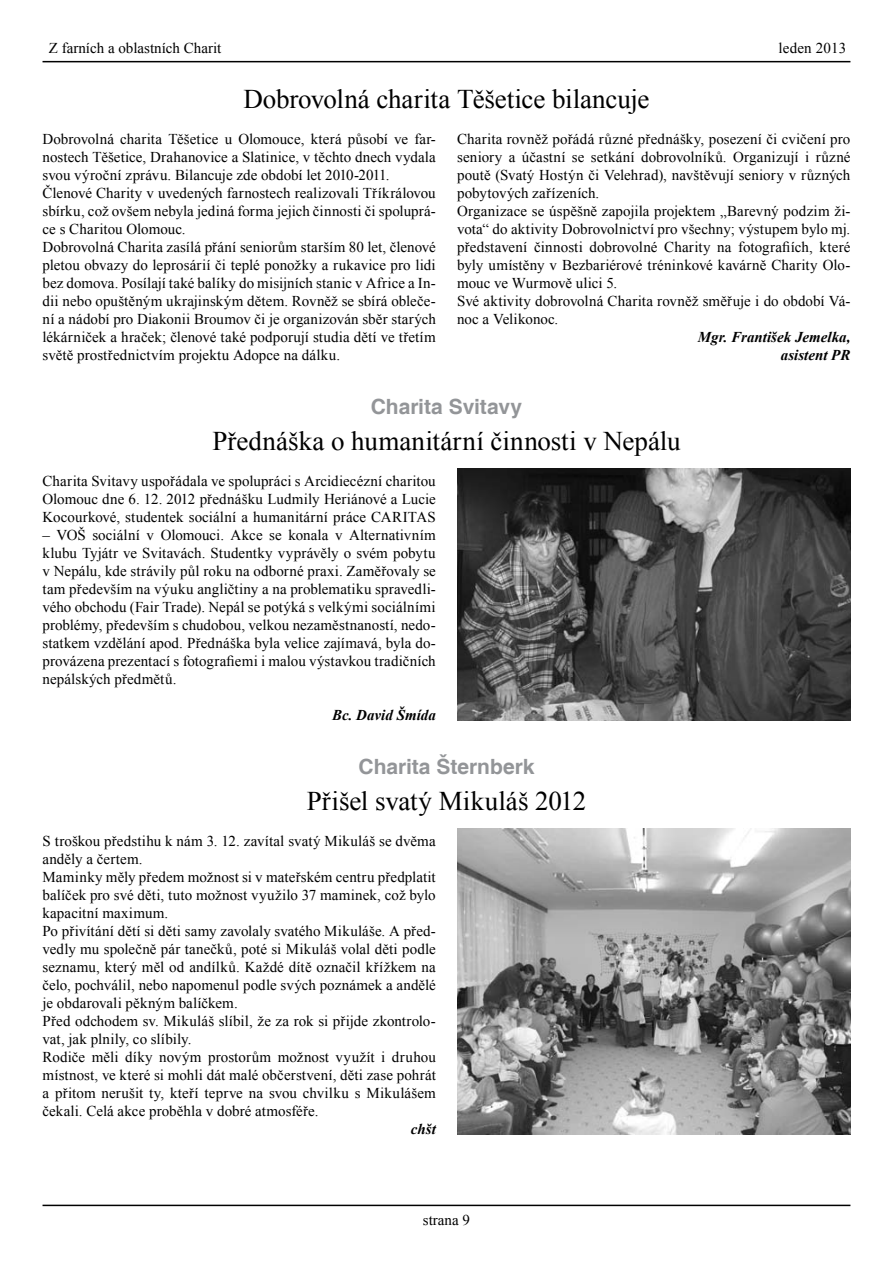
<style>
.page{position:relative;width:893px;height:1263px;background:#fff}
.page>*{position:absolute;margin:0;border:0;box-sizing:border-box;transform-origin:0 0}
.t1{font:27px "Times New Roman";letter-spacing:-.005em;color:#000}
.t2{font:700 21px "Helvetica";color:#939598}
.t3{font:15px/18px "Times New Roman";letter-spacing:.005em;color:#000}
.t4{font:italic 700 15px/18px "Times New Roman";color:#000;text-align:right}
</style>
<div class="page">
<hr style="left:43px;top:1205px;width:807px;height:1px;background:#000">
<hr style="left:43px;top:61px;width:807px;height:1px;background:#000">
<img style="left:457px;top:828px;width:393px;height:306px">
<img style="left:457px;top:468px;width:393px;height:252px">
<p class="t3" style="left:49px;top:39px;width:174px">Z farních a oblastních Charit</p>
<p class="t3" style="left:779px;top:39px;width:69px">leden 2013</p>
<h1 class="t1" style="left:243px;top:81px;width:407px">Dobrovolná charita Těšetice bilancuje</h1>
<p class="t3" style="left:43px;top:130px;width:395px">Dobrovolná charita Těšetice u Olomouce, která působí ve far&shy;nostech Těšetice, Drahanovice a Slatinice, v těchto dnech vydala svou výroční zprávu. Bilancuje zde období let 2010-2011.<br>Členové Charity v uvedených farnostech realizovali Tříkrálovou sbírku, což ovšem nebyla jediná forma jejich činnosti či spoluprá&shy;ce s Charitou Olomouc.<br>Dobrovolná Charita zasílá přání seniorům starším 80 let, členové pletou obvazy do leprosárií či teplé ponožky a rukavice pro lidi bez domova. Posílají také balíky do misijních stanic v Africe a In&shy;dii nebo opuštěným ukrajinským dětem. Rovněž se sbírá obleče&shy;ní a nádobí pro Diakonii Broumov či je organizován sběr starých lékárniček a hraček; členové také podporují studia dětí ve třetím světě prostřednictvím projektu Adopce na dálku.</p>
<p class="t3" style="left:457px;top:130px;width:395px">Charita rovněž pořádá různé přednášky, posezení či cvičení pro seniory a účastní se setkání dobrovolníků. Organizují i různé poutě (Svatý Hostýn či Velehrad), navštěvují seniory v různých pobytových zařízeních.<br>Organizace se úspěšně zapojila projektem „Barevný podzim ži&shy;vota“ do aktivity Dobrovolnictví pro všechny; výstupem bylo mj. představení činnosti dobrovolné Charity na fotografiích, které byly umístěny v Bezbariérové tréninkové kavárně Charity Olo&shy;mouc ve Wurmově ulici 5.<br>Své aktivity dobrovolná Charita rovněž směřuje i do období Vá&shy;noc a Velikonoc.</p>
<p class="t4" style="left:698px;top:328px;width:154px">Mgr. František Jemelka, asistent PR</p>
<h2 class="t2" style="left:371px;top:394px;width:153px">Charita Svitavy</h2>
<h1 class="t1" style="left:212px;top:423px;width:470px">Přednáška o humanitární činnosti v Nepálu</h1>
<p class="t3" style="left:43px;top:472px;width:395px;text-align:justify">Charita Svitavy uspořádala ve spolupráci s Arcidiecézní charitou Olomouc dne 6. 12. 2012 přednášku Ludmily Heriánové a Lucie Kocourkové, studentek sociální a humanitární práce CARITAS</p>
<p class="t3" style="left:43px;top:526px;width:395px;text-align:justify">– VOŠ sociální v Olomouci. Akce se konala v Alternativním klubu Tyjátr ve Svitavách. Studentky vyprávěly o svém pobytu v Nepálu, kde strávily půl roku na odborné praxi. Zaměřovaly se tam především na výuku angličtiny a na problematiku spravedli&shy;vého obchodu (Fair Trade). Nepál se potýká s velkými sociálními problémy, především s chudobou, velkou nezaměstnaností, nedo&shy;statkem vzdělání apod. Přednáška byla velice zajímavá, byla do&shy;provázena prezentací s fotografiemi i malou výstavkou tradičních nepálských předmětů.</p>
<p class="t4" style="left:332px;top:706px;width:105px">Bc. David Šmída</p>
<h2 class="t2" style="left:359px;top:754px;width:177px">Charita Šternberk</h2>
<h1 class="t1" style="left:307px;top:783px;width:281px">Přišel svatý Mikuláš 2012</h1>
<p class="t3" style="left:43px;top:832px;width:395px">S troškou předstihu k nám 3. 12. zavítal svatý Mikuláš se dvěma anděly a čertem.<br>Maminky měly předem možnost si v mateřském centru předplatit balíček pro své děti, tuto možnost využilo 37 maminek, což bylo kapacitní maximum.<br>Po přivítání dětí si děti samy zavolaly svatého Mikuláše. A před&shy;vedly mu společně pár tanečků, poté si Mikuláš volal děti podle seznamu, který měl od andílků. Každé dítě označil křížkem na čelo, pochválil, nebo napomenul podle svých poznámek a andělé je obdarovali pěkným balíčkem.<br>Před odchodem sv. Mikuláš slíbil, že za rok si přijde zkontrolo&shy;vat, jak plnily, co slíbily.<br>Rodiče měli díky novým prostorům možnost využít i druhou místnost, ve které si mohli dát malé občerstvení, děti zase pohrát a přitom nerušit ty, kteří teprve na svou chvilku s Mikulášem čekali. Celá akce proběhla v dobré atmosféře.</p>
<p class="t4" style="left:411px;top:1120px;width:27px">chšt</p>
<p class="t3" style="left:423px;top:1210px;width:49px">strana 9</p>
</div>
